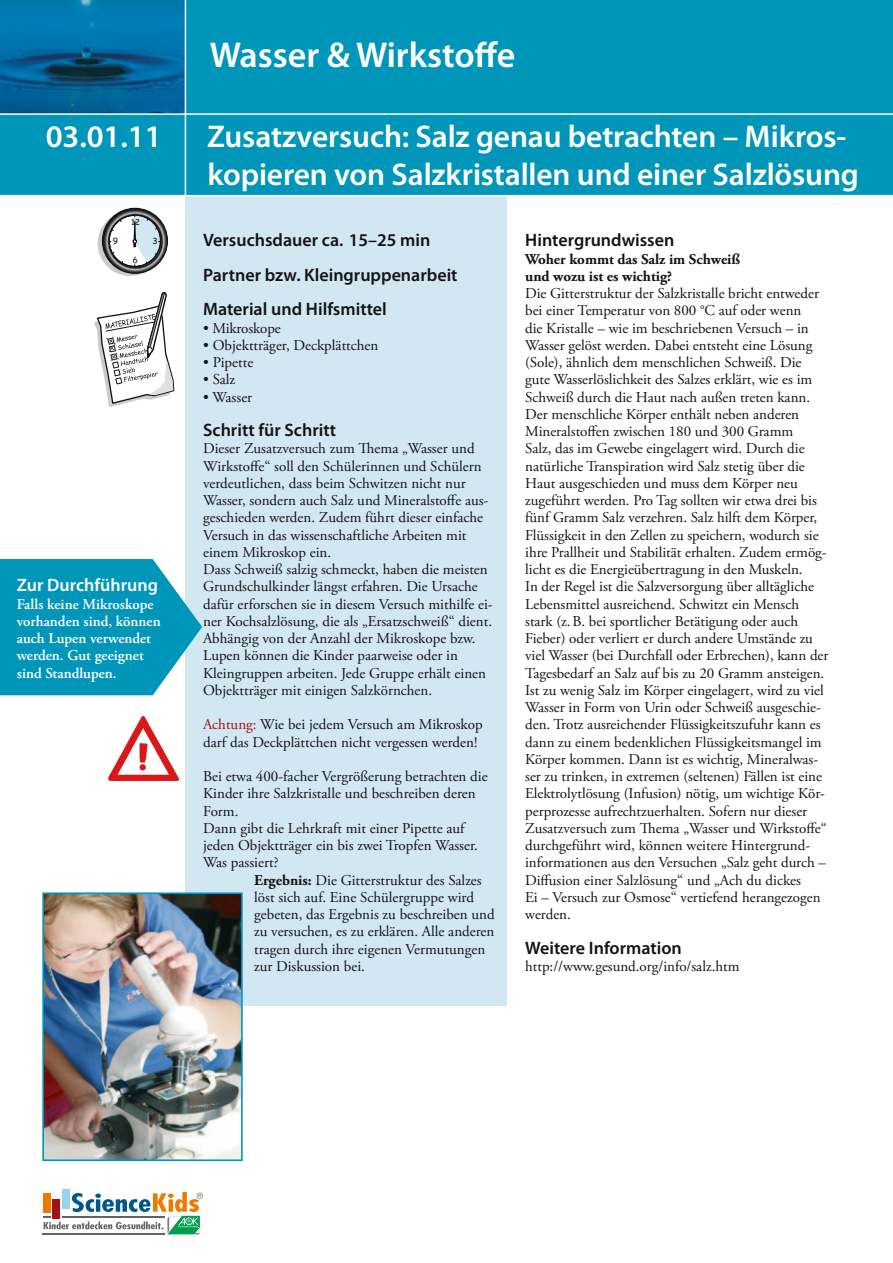
<style>
.page{position:relative;width:893px;height:1263px;background:#fff}
.page>*{position:absolute;margin:0;border:0;box-sizing:border-box;transform-origin:0 0}
.t1{font:600 36px "Myriad Pro";color:#fff}
.t2{font:600 31.5px/37.8px "Myriad Pro";letter-spacing:-.005em;color:#fff}
.t3{font:600 18px/34.5px "Myriad Pro";color:#141314}
.t4{font:600 18px "Myriad Pro";color:#fff}
.t5{font:15px/17.2px "Adobe Garamond Pro";color:#141314}
.t6{font:600 15px/17.2px "Adobe Garamond Pro";color:#fff}
.t7{font:700 15px/17.2px "Adobe Garamond Pro";color:#141314}
.t8{font:8.55px "Comic Sans MS";color:#141314}
.t9{font:8.4px "Comic Sans MS";color:#141314}
.t10{font:8.1px "Comic Sans MS";color:#141314;scale:1.05 1}
.s1{color:#a21214}
.s2{font-weight:700}
</style>
<div class="page">
<div style="left:185px;top:189px;width:322px;height:817px;background:#d1e7f1"></div>
<img style="left:0;top:0;width:184px;height:113px">
<svg style="left:94px;top:292px;width:80px;height:115px"></svg>
<svg style="left:98px;top:211px;width:65px;height:65px"></svg>
<svg style="left:102px;top:208px;width:65px;height:65px"></svg>
<div style="left:102px;top:208px;width:66px;height:66px;border:1px solid #141314;border-radius:50%"></div>
<svg style="left:108px;top:214px;width:53px;height:53px"></svg>
<div style="left:108px;top:215px;width:53px;height:52px;border:1px solid #141314;border-radius:50%"></div>
<svg style="left:0;top:559px;width:202px;height:136px;background:#1ba0c1"></svg>
<img style="left:108px;top:716px;width:71px;height:65px">
<img style="left:45px;top:895px;width:195px;height:263px">
<div style="left:42px;top:892px;width:201px;height:269px;border:2px solid #0096ba"></div>
<div style="left:62px;top:1189px;width:8px;height:20px;background:#94d6ec"></div>
<svg style="left:43px;top:1192px;width:160px;height:42px"></svg>
<div style="left:0;top:114px;width:892px;height:81px;background:#0096ba"></div>
<hr style="left:0;top:195px;width:892px;height:1px;background:#fff">
<div style="left:186px;top:0;width:706px;height:113px;background:#0096ba"></div>
<hr style="left:185px;top:0;width:1px;height:195px;background:#fff">
<hr style="left:0;top:113px;width:892px;height:2px;background:#fff">
<h1 class="t1" style="left:210px;top:42px;width:307px">Wasser &amp; Wirkstoffe</h1>
<h2 class="t2" style="left:46px;top:120px;width:117px">03.01.11</h2>
<h2 class="t2" style="left:207px;top:120px;width:653px">Zusatzversuch: Salz genau betrachten – Mikros&shy;kopieren von Salzkristallen und einer Salzlösung</h2>
<p class="t8" style="left:113px;top:236px;width:7px">9</p>
<p class="t10" style="left:131px;top:217px;width:10px">12</p>
<p class="t9" style="left:133px;top:255px;width:7px">6</p>
<p class="t9" style="left:153px;top:236px;width:7px">3</p>
<p class="t4" style="left:17px;top:579px;width:143px">Zur Durchführung</p>
<p class="t6" style="left:17px;top:596px;width:145px">Falls keine Mikroskope vorhanden sind, können auch Lupen verwendet werden. Gut geeignet sind Standlupen.</p>
<p class="t3" style="left:203px;top:224px;width:256px">Versuchsdauer ca. 15–25 min<br>Partner bzw. Kleingruppenarbeit<br>Material und Hilfsmittel</p>
<p class="t5" style="left:203px;top:320px;width:79px">• Mikroskope</p>
<p class="t5" style="left:203px;top:338px;width:177px">• Objektträger, Deckplättchen</p>
<p class="t5" style="left:203px;top:355px;width:52px">• Pipette</p>
<p class="t5" style="left:203px;top:372px;width:34px">• Salz</p>
<p class="t5" style="left:203px;top:389px;width:51px">• Wasser</p>
<p class="t3" style="left:203px;top:414px;width:134px">Schritt für Schritt</p>
<p class="t5" style="left:203px;top:441px;width:291px">Dieser Zusatzversuch zum Thema „Wasser und Wirkstoffe“ soll den Schülerinnen und Schülern verdeutlichen, dass beim Schwitzen nicht nur Wasser, sondern auch Salz und Mineralstoffe aus&shy;geschieden werden. Zudem führt dieser einfache Versuch in das wissenschaftliche Arbeiten mit einem Mikroskop ein.<br>Dass Schweiß salzig schmeckt, haben die meisten Grundschulkinder längst erfahren. Die Ursache dafür erforschen sie in diesem Versuch mithilfe ei&shy;ner Kochsalzlösung, die als „Ersatzschweiß“ dient.<br>Abhängig von der Anzahl der Mikroskope bzw.<br>Lupen können die Kinder paarweise oder in Kleingruppen arbeiten. Jede Gruppe erhält einen Objektträger mit einigen Salzkörnchen.</p>
<p class="t5" style="left:203px;top:717px;width:281px"><span class="s1">Achtung:</span> Wie bei jedem Versuch am Mikroskop darf das Deckplättchen nicht vergessen werden!</p>
<p class="t5" style="left:203px;top:769px;width:286px">Bei etwa 400-facher Vergrößerung betrachten die Kinder ihre Salzkristalle und beschreiben deren Form.<br>Dann gibt die Lehrkraft mit einer Pipette auf jeden Objektträger ein bis zwei Tropfen Wasser.<br>Was passiert?</p>
<p class="t5" style="left:254px;top:872px;width:242px"><span class="s2">Ergebnis:</span> Die Gitterstruktur des Salzes löst sich auf. Eine Schülergruppe wird gebeten, das Ergebnis zu beschreiben und zu versuchen, es zu erklären. Alle anderen tragen durch ihre eigenen Vermutungen zur Diskussion bei.</p>
<p class="t3" style="left:525px;top:224px;width:151px">Hintergrundwissen</p>
<p class="t7" style="left:525px;top:251px;width:216px">Woher kommt das Salz im Schweiß und wozu ist es wichtig?</p>
<p class="t5" style="left:525px;top:286px;width:305px">Die Gitterstruktur der Salzkristalle bricht entweder bei einer Temperatur von 800 °C auf oder wenn<br>die Kristalle – wie im beschriebenen Versuch – in Wasser gelöst werden. Dabei entsteht eine Lösung (Sole), ähnlich dem menschlichen Schweiß. Die gute Wasserlöslichkeit des Salzes erklärt, wie es im Schweiß durch die Haut nach außen treten kann.<br>Der menschliche Körper enthält neben anderen Mineralstoffen zwischen 180 und 300 Gramm<br>Salz, das im Gewebe eingelagert wird. Durch die natürliche Transpiration wird Salz stetig über die Haut ausgeschieden und muss dem Körper neu zugeführt werden. Pro Tag sollten wir etwa drei bis fünf Gramm Salz verzehren. Salz hilft dem Körper, Flüssigkeit in den Zellen zu speichern, wodurch sie ihre Prallheit und Stabilität erhalten. Zudem ermög&shy;licht es die Energieübertragung in den Muskeln.<br>In der Regel ist die Salzversorgung über alltägliche Lebensmittel ausreichend. Schwitzt ein Mensch stark (z. B. bei sportlicher Betätigung oder auch Fieber) oder verliert er durch andere Umstände zu viel Wasser (bei Durchfall oder Erbrechen), kann der Tagesbedarf an Salz auf bis zu 20 Gramm ansteigen.<br>Ist zu wenig Salz im Körper eingelagert, wird zu viel Wasser in Form von Urin oder Schweiß ausgeschie&shy;den. Trotz ausreichender Flüssigkeitszufuhr kann es dann zu einem bedenklichen Flüssigkeitsmangel im Körper kommen. Dann ist es wichtig, Mineralwas&shy;ser zu trinken, in extremen (seltenen) Fällen ist eine Elektrolytlösung (Infusion) nötig, um wichtige Kör&shy;perprozesse aufrechtzuerhalten. Sofern nur dieser Zusatzversuch zum Thema „Wasser und Wirkstoffe“ durchgeführt wird, können weitere Hintergrund&shy;informationen aus den Versuchen „Salz geht durch – Diffusion einer Salzlösung“ und „Ach du dickes<br>Ei – Versuch zur Osmose“ vertiefend herangezogen werden.</p>
<p class="t3" style="left:525px;top:932px;width:158px">Weitere Information</p>
<p class="t5" style="left:525px;top:959px;width:216px">http://www.gesund.org/info/salz.htm</p>
</div>
